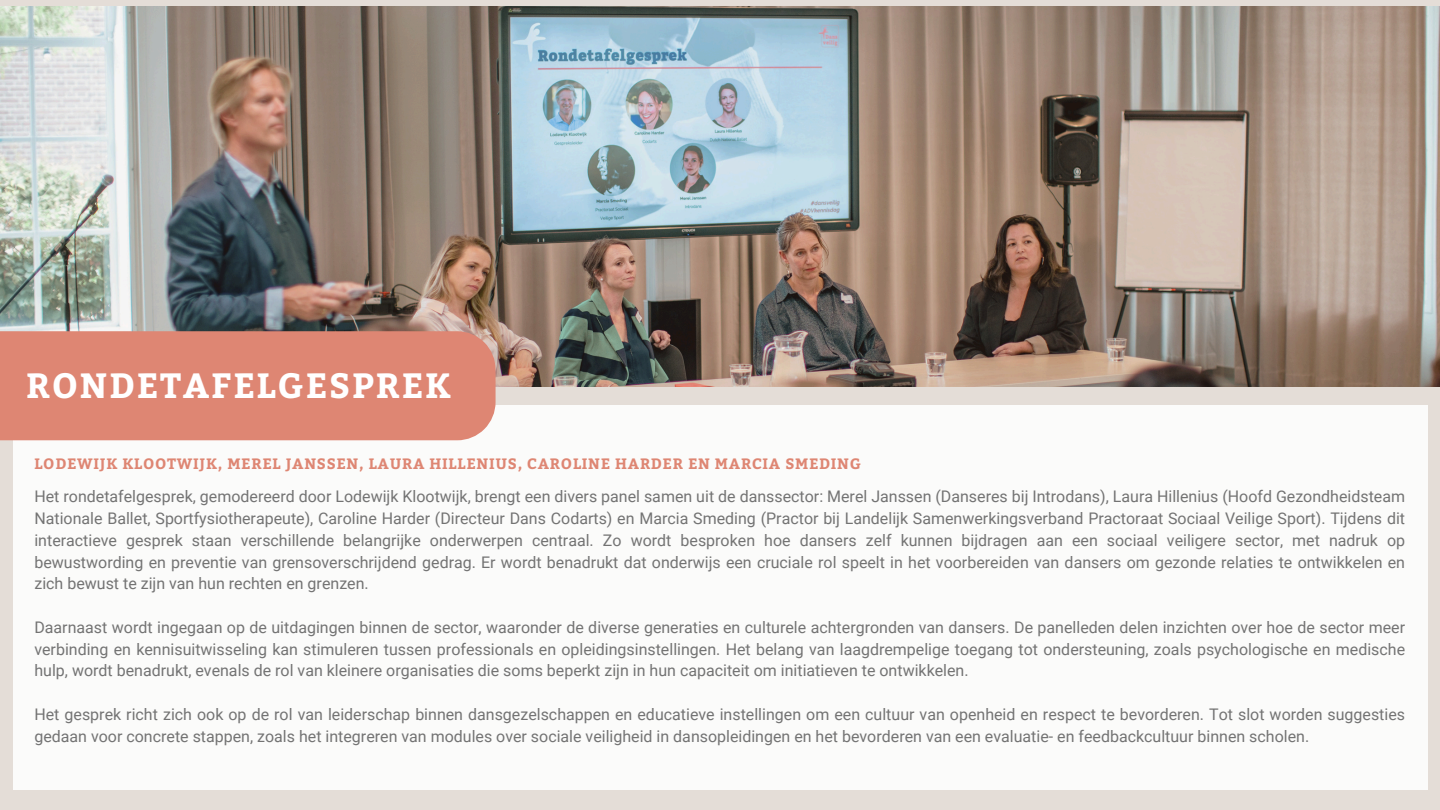
<style>
.page{position:relative;width:1440px;height:810px;background:#e4ddd7}
.page>*{position:absolute;margin:0;border:0;box-sizing:border-box;transform-origin:0 0}
.t1{font:700 35px "Bitter";letter-spacing:.05em;color:#fff}
.t2{font:16px/21.8px "Roboto";color:#737373;text-align:justify}
.t3{font:700 15px "Bitter";letter-spacing:.05em;color:#de8673}
</style>
<div class="page">
<img style="left:0;top:7px;width:1440px;height:379px">
<div style="left:14px;top:405px;width:1414px;height:384px;background:#fff"></div>
<div style="left:0;top:331px;width:495px;height:109px;background:#de8673"></div>
<h1 class="t1" style="left:26px;top:360px;width:426px">RONDETAFELGESPREK</h1>
<h2 class="t3" style="left:34px;top:453px;width:828px">LODEWIJK KLOOTWIJK, MEREL JANSSEN, LAURA HILLENIUS, CAROLINE HARDER EN MARCIA SMEDING</h2>
<p class="t2" style="left:34px;top:486px;width:1372px">Het rondetafelgesprek, gemodereerd door Lodewijk Klootwijk, brengt een divers panel samen uit de danssector: Merel Janssen (Danseres bij Introdans), Laura Hillenius (Hoofd Gezondheidsteam Nationale Ballet, Sportfysiotherapeute), Caroline Harder (Directeur Dans Codarts) en Marcia Smeding (Practor bij Landelijk Samenwerkingsverband Practoraat Sociaal Veilige Sport). Tijdens dit interactieve gesprek staan verschillende belangrijke onderwerpen centraal. Zo wordt besproken hoe dansers zelf kunnen bijdragen aan een sociaal veiligere sector, met nadruk op bewustwording en preventie van grensoverschrijdend gedrag. Er wordt benadrukt dat onderwijs een cruciale rol speelt in het voorbereiden van dansers om gezonde relaties te ontwikkelen en zich bewust te zijn van hun rechten en grenzen.</p>
<p class="t2" style="left:34px;top:617px;width:1372px">Daarnaast wordt ingegaan op de uitdagingen binnen de sector, waaronder de diverse generaties en culturele achtergronden van dansers. De panelleden delen inzichten over hoe de sector meer verbinding en kennisuitwisseling kan stimuleren tussen professionals en opleidingsinstellingen. Het belang van laagdrempelige toegang tot ondersteuning, zoals psychologische en medische hulp, wordt benadrukt, evenals de rol van kleinere organisaties die soms beperkt zijn in hun capaciteit om initiatieven te ontwikkelen.</p>
<p class="t2" style="left:34px;top:704px;width:1372px">Het gesprek richt zich ook op de rol van leiderschap binnen dansgezelschappen en educatieve instellingen om een cultuur van openheid en respect te bevorderen. Tot slot worden suggesties gedaan voor concrete stappen, zoals het integreren van modules over sociale veiligheid in dansopleidingen en het bevorderen van een evaluatie- en feedbackcultuur binnen scholen.</p>
</div>
